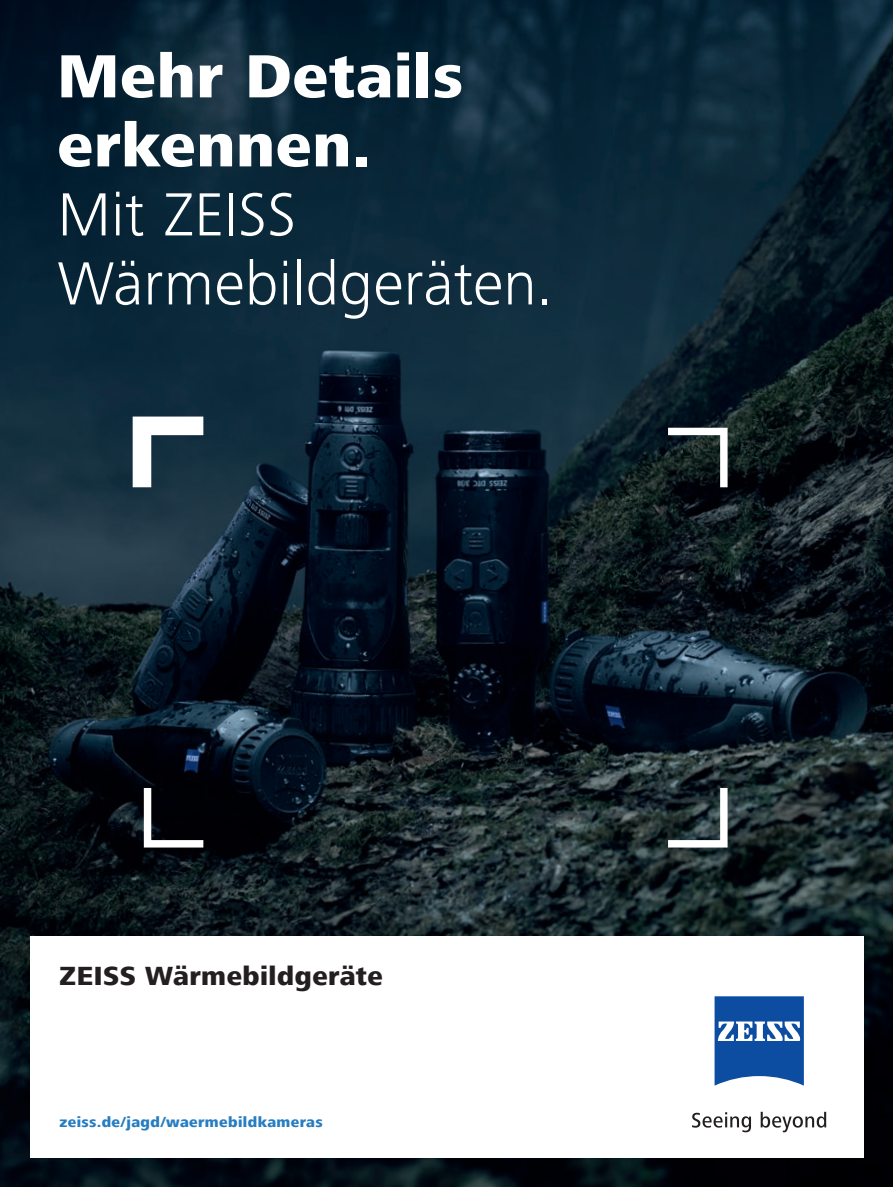
<style>
.page{position:relative;width:893px;height:1187px;background:#fff}
.page>*{position:absolute;margin:0;border:0;box-sizing:border-box;transform-origin:0 0}
.t1{font:300 63px/69px "ZEISS Frutiger Next W1 G";letter-spacing:.005em;color:#fff}
.t2{font:800 63px/69px "ZEISS Frutiger Next W1 G";letter-spacing:.015em;color:#fff}
.t3{font:800 27px "ZEISS Frutiger Next W1 G";letter-spacing:.02em;color:#231f20}
.t4{font:800 15px "ZEISS Frutiger Next W1 G";letter-spacing:.025em;color:#277dc1}
</style>
<div class="page">
<img style="left:0;top:0;width:893px;height:1186px">
<div style="left:30px;top:935px;width:833px;height:222px;background:#fff"></div>
<svg style="left:133px;top:416px;width:70px;height:71px"></svg>
<svg style="left:668px;top:427px;width:60px;height:60px"></svg>
<svg style="left:144px;top:788px;width:59px;height:59px"></svg>
<svg style="left:668px;top:788px;width:60px;height:59px"></svg>
<svg style="left:715px;top:996px;width:89px;height:89px"></svg>
<svg style="left:692px;top:1112px;width:59px;height:20px"></svg>
<svg style="left:761px;top:1111px;width:65px;height:21px"></svg>
<h1 class="t2" style="left:57px;top:44px;width:407px">Mehr Details erkennen.</h1>
<h1 class="t1" style="left:57px;top:176px;width:497px">Mit ZEISS<br>Wärmebildgeräten.</h1>
<h2 class="t3" style="left:60px;top:960px;width:325px">ZEISS Wärmebildgeräte</h2>
<p class="t4" style="left:60px;top:1113px;width:265px">zeiss.de/jagd/waermebildkameras</p>
</div>
